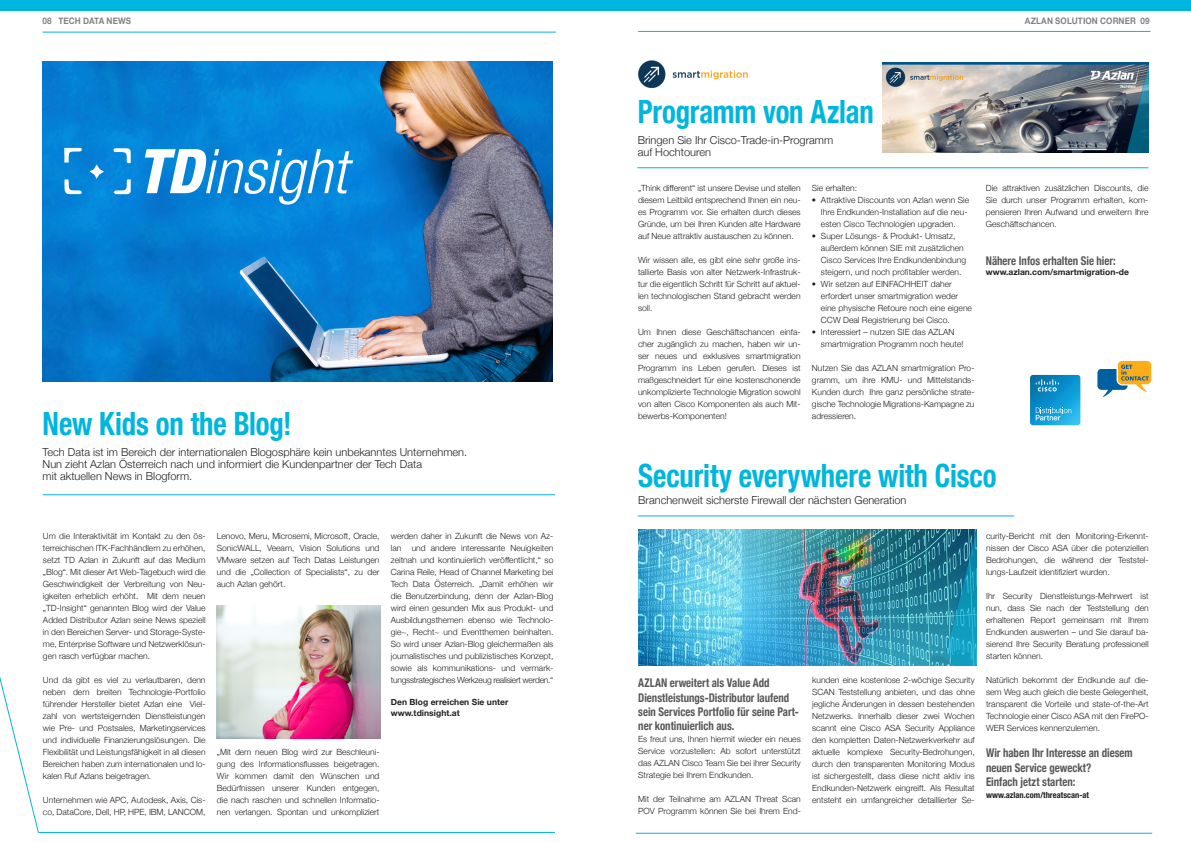
<style>
.page{position:relative;width:1191px;height:842px;background:#fff}
.page>*{position:absolute;margin:0;border:0;box-sizing:border-box;transform-origin:0 0}
.Helvetica_Titel{font:700 condensed 32px "Helvetica Neue";letter-spacing:-.005em;color:#00b6de;scale:.9 1}
.Helvetica_Titel_klei{font:700 condensed 12px/14.4px "Helvetica Neue";color:#57585a;scale:.9 1}
.Helvetica_Untertitel{font:300 11px "Helvetica Neue";color:#231f20}
.t1{font:700 9px "Helvetica Neue";letter-spacing:.015em;color:#808285;scale:.9 1}
.Helvetica_Fließtext{font:300 8.5px/12px "Helvetica Neue";color:#231f20;text-align:justify}
.Helvetica_Fließtext-2{font:700 8.5px "Helvetica Neue";letter-spacing:.005em;color:#231f20}
.Helvetica_Tabelle_BO{font:700 condensed 8.5px "Helvetica Neue LT Std";color:#231f20}
</style>
<div class="page">
<img style="left:43px;top:62px;width:510px;height:319px">
<hr style="left:43px;top:494px;width:512px;height:1px;background:#00b6de">
<svg style="left:0;top:676px;width:39px;height:157px"></svg>
<hr style="left:38px;top:832px;width:517px;height:1px;background:#00b6de">
<div style="left:0;top:0;width:1191px;height:11px;background:#00b6de"></div>
<hr style="left:43px;top:32px;width:513px;height:1px;background:#00b6de">
<hr style="left:638px;top:31px;width:512px;height:1px;background:#00b6de">
<hr style="left:637px;top:167px;width:511px;height:1px;background:#00b6de">
<img style="left:882px;top:62px;width:266px;height:90px">
<hr style="left:638px;top:515px;width:376px;height:1px;background:#00b6de">
<img style="left:639px;top:529px;width:337px;height:136px">
<svg style="left:1030px;top:375px;width:50px;height:50px;background:#209cd2"></svg>
<svg style="left:1097px;top:361px;width:54px;height:36px"></svg>
<hr style="left:636px;top:833px;width:516px;height:1px;background:#00b6de">
<img style="left:638px;top:60px;width:110px;height:29px">
<svg style="left:64px;top:148px;width:18px;height:15px"></svg>
<svg style="left:113px;top:148px;width:18px;height:15px"></svg>
<svg style="left:64px;top:179px;width:18px;height:15px"></svg>
<svg style="left:114px;top:179px;width:17px;height:15px"></svg>
<svg style="left:89px;top:164px;width:15px;height:15px"></svg>
<svg style="left:145px;top:149px;width:208px;height:56px"></svg>
<img style="left:216px;top:605px;width:165px;height:134px">
<p class="t1" style="left:43px;top:13px;width:100px">08 TECH DATA NEWS</p>
<p class="t1" style="left:1025px;top:13px;width:140px">AZLAN SOLUTION CORNER 09</p>
<p class="Helvetica_Titel" style="left:43px;top:397px;width:278px">New Kids on the Blog!</p>
<p class="Helvetica_Untertitel" style="left:43px;top:443px;width:426px">Tech Data ist im Bereich der internationalen Blogosphäre kein unbekanntes Unternehmen.</p>
<p class="Helvetica_Untertitel" style="left:43px;top:455px;width:381px">Nun zieht Azlan Österreich nach und informiert die Kundenpartner der Tech Data</p>
<p class="Helvetica_Untertitel" style="left:43px;top:467px;width:151px">mit aktuellen News in Blogform.</p>
<p class="Helvetica_Fließtext" style="left:43px;top:529px;width:164px">Um die Interaktivität im Kontakt zu den ös&shy;terreichischen ITK-Fachhändlern zu erhöhen, setzt TD Azlan in Zukunft auf das Medium „Blog“. Mit dieser Art Web-Tagebuch wird die Geschwindigkeit der Verbreitung von Neu&shy;igkeiten erheblich erhöht. Mit dem neuen „TD-Insight“ genannten Blog wird der Value Added Distributor Azlan seine News speziell in den Bereichen Server- und Storage-Syste&shy;me, Enterprise Software und Netzwerklösun&shy;gen rasch verfügbar machen.</p>
<p class="Helvetica_Fließtext" style="left:43px;top:673px;width:164px">Und da gibt es viel zu verlautbaren, denn neben dem breiten Technologie-Portfolio führender Hersteller bietet Azlan eine Viel&shy;zahl von wertsteigernden Dienstleistungen wie Pre- und Postsales, Marketingservices und individuelle Finanzierungslösungen. Die Flexibilität und Leistungsfähigkeit in all diesen Bereichen haben zum internationalen und lo&shy;kalen Ruf Azlans beigetragen.</p>
<p class="Helvetica_Fließtext" style="left:43px;top:793px;width:164px">Unternehmen wie APC, Autodesk, Axis, Cis&shy;co, DataCore, Dell, HP, HPE, IBM, LANCOM,</p>
<p class="Helvetica_Fließtext" style="left:217px;top:529px;width:164px">Lenovo, Meru, Microsemi, Microsoft, Oracle, SonicWALL, Veeam, Vision Solutions und VMware setzen auf Tech Datas Leistungen und die „Collection of Specialists“, zu der auch Azlan gehört.</p>
<p class="Helvetica_Fließtext" style="left:391px;top:529px;width:164px">werden daher in Zukunft die News von Az&shy;lan und andere interessante Neuigkeiten zeitnah und kontinuierlich veröffentlicht,“ so Carina Reile, Head of Channel Marketing bei Tech Data Österreich. „Damit erhöhen wir die Benutzerbindung, denn der Azlan-Blog wird einen gesunden Mix aus Produkt- und Ausbildungsthemen ebenso wie Technolo&shy;gie~, Recht~ und Eventthemen beinhalten.<br>So wird unser Azlan-Blog gleichermaßen als journalistisches und publizistisches Konzept, sowie als kommunikations- und vermark&shy;tungsstrategisches Werkzeug realisiert werden.“</p>
<p class="Helvetica_Fließtext-2" style="left:391px;top:696px;width:119px">Den Blog erreichen Sie unter</p>
<p class="Helvetica_Fließtext-2" style="left:391px;top:706px;width:70px">www.tdinsight.at</p>
<p class="Helvetica_Fließtext" style="left:217px;top:745px;width:164px">„Mit dem neuen Blog wird zur Beschleuni&shy;gung des Informationsflusses beigetragen.<br>Wir kommen damit den Wünschen und Bedürfnissen unserer Kunden entgegen, die nach raschen und schnellen Informatio&shy;nen verlangen. Spontan und unkompliziert</p>
<p class="Helvetica_Titel" style="left:638px;top:85px;width:264px">Programm von Azlan</p>
<p class="Helvetica_Untertitel" style="left:638px;top:131px;width:197px">Bringen Sie Ihr Cisco-Trade-in-Programm</p>
<p class="Helvetica_Untertitel" style="left:638px;top:143px;width:75px">auf Hochtouren</p>
<p class="Helvetica_Fließtext" style="left:638px;top:181px;width:164px">„Think different“ ist unsere Devise und stellen diesem Leitbild entsprechend Ihnen ein neu&shy;es Programm vor. Sie erhalten durch dieses Gründe, um bei Ihren Kunden alte Hardware auf Neue attraktiv austauschen zu können.</p>
<p class="Helvetica_Fließtext" style="left:638px;top:253px;width:164px">Wir wissen alle, es gibt eine sehr große ins&shy;tallierte Basis von alter Netzwerk-Infrastruk&shy;tur die eigentlich Schritt für Schritt auf aktuel&shy;len technologischen Stand gebracht werden soll.</p>
<p class="Helvetica_Fließtext" style="left:638px;top:325px;width:164px">Um Ihnen diese Geschäftschancen einfa&shy;cher zugänglich zu machen, haben wir un&shy;ser neues und exklusives smartmigration Programm ins Leben gerufen. Dieses ist maßgeschneidert für eine kostenschonende unkomplizierte Technologie Migration sowohl von alten Cisco Komponenten als auch Mit&shy;bewerbs-Komponenten!</p>
<p class="Helvetica_Fließtext" style="left:812px;top:181px;width:47px">Sie erhalten:</p>
<p class="Helvetica_Fließtext" style="left:821px;top:193px;width:150px;text-align:left;text-indent:-9px">• Attraktive Discounts von Azlan wenn Sie<br>Ihre Endkunden-Installation auf die neu&shy;esten Cisco Technologien upgraden.</p>
<p class="Helvetica_Fließtext" style="left:821px;top:229px;width:147px;text-align:left;text-indent:-9px">• Super Lösungs- &amp; Produkt- Umsatz, außerdem können SIE mit zusätzlichen Cisco Services Ihre Endkundenbindung steigern, und noch profitabler werden.</p>
<p class="Helvetica_Fließtext" style="left:821px;top:277px;width:153px;text-align:left;text-indent:-9px">• Wir setzen auf EINFACHHEIT daher erfordert unser smartmigration weder eine physische Retoure noch eine eigene CCW Deal Registrierung bei Cisco.</p>
<p class="Helvetica_Fließtext" style="left:821px;top:325px;width:144px;text-indent:-9px">• Interessiert – nutzen SIE das AZLAN smartmigration Programm noch heute!</p>
<p class="Helvetica_Fließtext" style="left:812px;top:361px;width:164px">Nutzen Sie das AZLAN smartmigration Pro&shy;gramm, um ihre KMU- und Mittelstands-Kunden durch Ihre ganz persönliche strate&shy;gische Technologie Migrations-Kampagne zu adressieren.</p>
<p class="Helvetica_Fließtext" style="left:986px;top:181px;width:164px">Die attraktiven zusätzlichen Discounts, die Sie durch unser Programm erhalten, kom&shy;pensieren Ihren Aufwand und erweitern Ihre Geschäftschancen.</p>
<p class="Helvetica_Titel_klei" style="left:986px;top:253px;width:146px">Nähere Infos erhalten Sie hier:</p>
<p class="Helvetica_Fließtext-2" style="left:986px;top:266px;width:145px">www.azlan.com/smartmigration-de</p>
<p class="Helvetica_Titel" style="left:638px;top:449px;width:399px">Security everywhere with Cisco</p>
<p class="Helvetica_Untertitel" style="left:638px;top:491px;width:270px">Branchenweit sicherste Firewall der nächsten Generation</p>
<p class="Helvetica_Titel_klei" style="left:638px;top:675px;width:180px">AZLAN erweitert als Value Add Dienstleistungs-Distributor laufend sein Services Portfolio für seine Part&shy;ner kontinuierlich aus.</p>
<p class="Helvetica_Fließtext" style="left:638px;top:733px;width:164px">Es freut uns, Ihnen hiermit wieder ein neues Service vorzustellen: Ab sofort unterstützt das AZLAN Cisco Team Sie bei ihrer Security Strategie bei Ihrem Endkunden.</p>
<p class="Helvetica_Fließtext" style="left:638px;top:793px;width:164px">Mit der Teilnahme am AZLAN Threat Scan<br>POV Programm können Sie bei Ihrem End-</p>
<p class="Helvetica_Fließtext" style="left:812px;top:674px;width:164px">kunden eine kostenlose 2-wöchige Security SCAN Teststellung anbieten, und das ohne jegliche Änderungen in dessen bestehenden Netzwerks. Innerhalb dieser zwei Wochen scannt eine Cisco ASA Security Appliance den kompletten Daten-Netzwerkverkehr auf aktuelle komplexe Security-Bedrohungen, durch den transparenten Monitoring Modus ist sichergestellt, dass diese nicht aktiv ins Endkunden-Netzwerk eingreift. Als Resultat entsteht ein umfangreicher detaillierter Se-</p>
<p class="Helvetica_Fließtext" style="left:986px;top:529px;width:164px">curity-Bericht mit den Monitoring-Erkennt&shy;nissen der Cisco ASA über die potenziellen Bedrohungen, die während der Teststel&shy;lungs-Laufzeit identifiziert wurden.</p>
<p class="Helvetica_Fließtext" style="left:986px;top:589px;width:164px">Ihr Security Dienstleistungs-Mehrwert ist nun, dass Sie nach der Teststellung den erhaltenen Report gemeinsam mit Ihrem Endkunden auswerten – und Sie darauf ba&shy;sierend Ihre Security Beratung professionell starten können.</p>
<p class="Helvetica_Fließtext" style="left:986px;top:673px;width:164px">Natürlich bekommt der Endkunde auf die&shy;sem Weg auch gleich die beste Gelegenheit, transparent die Vorteile und state-of-the-Art Technologie einer Cisco ASA mit den FirePO-WER Services kennenzulernen.</p>
<p class="Helvetica_Titel_klei" style="left:986px;top:745px;width:164px">Wir haben Ihr Interesse an diesem neuen Service geweckt?<br>Einfach jetzt starten:</p>
<p class="Helvetica_Tabelle_BO" style="left:986px;top:790px;width:105px">www.azlan.com/threatscan-at</p>
</div>
